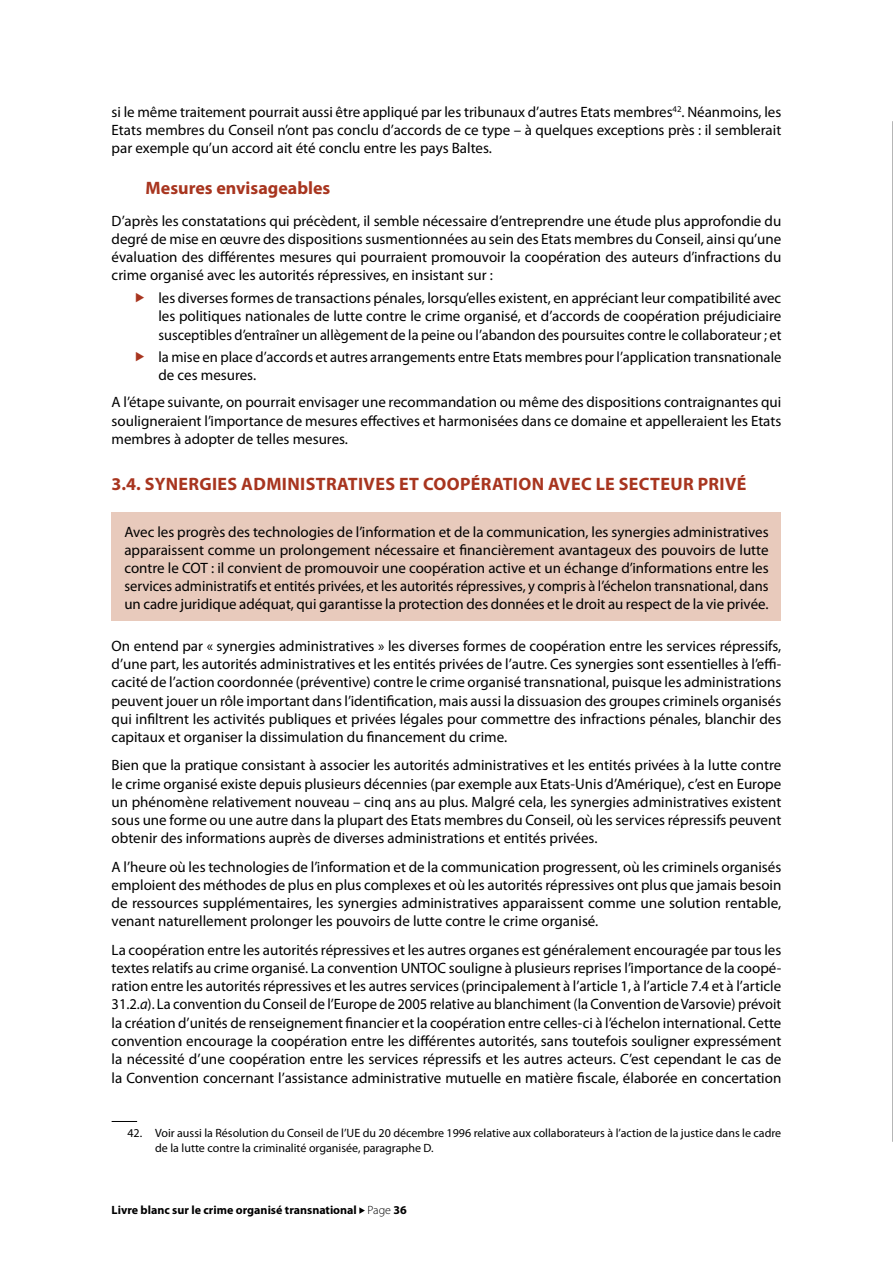
<style>
.page{position:relative;width:893px;height:1263px;background:#fff}
.page>*{position:absolute;margin:0;border:0;box-sizing:border-box;transform-origin:0 0}
.t1{font:700 18px "Myriad Pro";letter-spacing:.02em;color:#a8351f}
.t2{font:700 18px "Myriad Pro";color:#a8351f}
.t3{font:15px/18.3px "Myriad Pro";color:#000;text-align:justify}
.t4{font:12px/15px "Myriad Pro";color:#000}
.t5{font:700 12px "Myriad Pro";color:#000}
.s1{font-style:italic}
.s2{font-weight:300}
</style>
<div class="page">
<svg style="left:359px;top:1207px;width:6px;height:7px"></svg>
<div style="left:112px;top:512px;width:669px;height:109px;background:#e8cabc"></div>
<svg style="left:112px;top:1121px;width:25px;height:1px"></svg>
<hr style="left:892px;top:121px;width:1px;height:1021px;background:#706f6f">
<p class="t3" style="left:112px;top:102px;width:671px">si le même traitement pourrait aussi être appliqué par les tribunaux d’autres Etats membres<sup>42</sup>. Néanmoins, les Etats membres du Conseil n’ont pas conclu d’accords de ce type – à quelques exceptions près : il semblerait par exemple qu’un accord ait été conclu entre les pays Baltes.</p>
<p class="t2" style="left:146px;top:177px;width:186px">Mesures envisageables</p>
<p class="t3" style="left:112px;top:211px;width:671px">D’après les constatations qui précèdent, il semble nécessaire d’entreprendre une étude plus approfondie du degré de mise en œuvre des dispositions susmentionnées au sein des Etats membres du Conseil, ainsi qu’une évaluation des différentes mesures qui pourraient promouvoir la coopération des auteurs d’infractions du crime organisé avec les autorités répressives, en insistant sur :</p>
<p class="t3" style="left:158px;top:289px;width:624px">les diverses formes de transactions pénales, lorsqu’elles existent, en appréciant leur compatibilité avec les politiques nationales de lutte contre le crime organisé, et d’accords de coopération préjudiciaire susceptibles d’entraîner un allègement de la peine ou l’abandon des poursuites contre le collaborateur ; et</p>
<p class="t3" style="left:158px;top:348px;width:624px">la mise en place d’accords et autres arrangements entre Etats membres pour l’application transnationale de ces mesures.</p>
<p class="t3" style="left:112px;top:393px;width:671px">A l’étape suivante, on pourrait envisager une recommandation ou même des dispositions contraignantes qui souligneraient l’importance de mesures effectives et harmonisées dans ce domaine et appelleraient les Etats membres à adopter de telles mesures.</p>
<p class="t1" style="left:112px;top:472px;width:636px">3.4. SYNERGIES ADMINISTRATIVES ET COOPÉRATION AVEC LE SECTEUR PRIVÉ</p>
<p class="t3" style="left:124px;top:522px;width:646px">Avec les progrès des technologies de l’information et de la communication, les synergies administratives apparaissent comme un prolongement nécessaire et financièrement avantageux des pouvoirs de lutte contre le COT : il convient de promouvoir une coopération active et un échange d’informations entre les services administratifs et entités privées, et les autorités répressives, y compris à l’échelon transnational, dans un cadre juridique adéquat, qui garantisse la protection des données et le droit au respect de la vie privée.</p>
<p class="t3" style="left:112px;top:636px;width:671px">On entend par « synergies administratives » les diverses formes de coopération entre les services répressifs, d’une part, les autorités administratives et les entités privées de l’autre. Ces synergies sont essentielles à l’effi&shy;cacité de l’action coordonnée (préventive) contre le crime organisé transnational, puisque les administrations peuvent jouer un rôle important dans l’identification, mais aussi la dissuasion des groupes criminels organisés qui infiltrent les activités publiques et privées légales pour commettre des infractions pénales, blanchir des capitaux et organiser la dissimulation du financement du crime.</p>
<p class="t3" style="left:112px;top:756px;width:671px">Bien que la pratique consistant à associer les autorités administratives et les entités privées à la lutte contre le crime organisé existe depuis plusieurs décennies (par exemple aux Etats-Unis d’Amérique), c’est en Europe un phénomène relativement nouveau – cinq ans au plus. Malgré cela, les synergies administratives existent sous une forme ou une autre dans la plupart des Etats membres du Conseil, où les services répressifs peuvent obtenir des informations auprès de diverses administrations et entités privées.</p>
<p class="t3" style="left:112px;top:857px;width:671px">A l’heure où les technologies de l’information et de la communication progressent, où les criminels organisés emploient des méthodes de plus en plus complexes et où les autorités répressives ont plus que jamais besoin de ressources supplémentaires, les synergies administratives apparaissent comme une solution rentable, venant naturellement prolonger les pouvoirs de lutte contre le crime organisé.</p>
<p class="t3" style="left:112px;top:940px;width:671px">La coopération entre les autorités répressives et les autres organes est généralement encouragée par tous les textes relatifs au crime organisé. La convention UNTOC souligne à plusieurs reprises l’importance de la coopé&shy;ration entre les autorités répressives et les autres services (principalement à l’article 1, à l’article 7.4 et à l’article 31.2.<span class="s1">a</span>). La convention du Conseil de l’Europe de 2005 relative au blanchiment (la Convention de Varsovie) prévoit la création d’unités de renseignement financier et la coopération entre celles-ci à l’échelon international. Cette convention encourage la coopération entre les différentes autorités, sans toutefois souligner expressément la nécessité d’une coopération entre les services répressifs et les autres acteurs. C’est cependant le cas de la Convention concernant l’assistance administrative mutuelle en matière fiscale, élaborée en concertation</p>
<p class="t4" style="left:155px;top:1125px;width:628px;text-indent:-28px">42. Voir aussi la Résolution du Conseil de l’UE du 20 décembre 1996 relative aux collaborateurs à l’action de la justice dans le cadre de la lutte contre la criminalité organisée, paragraphe D.</p>
<p class="t5" style="left:112px;top:1202px;width:297px">Livre blanc sur le crime organisé transnational <span class="s2">Page</span> 36</p>
</div>
